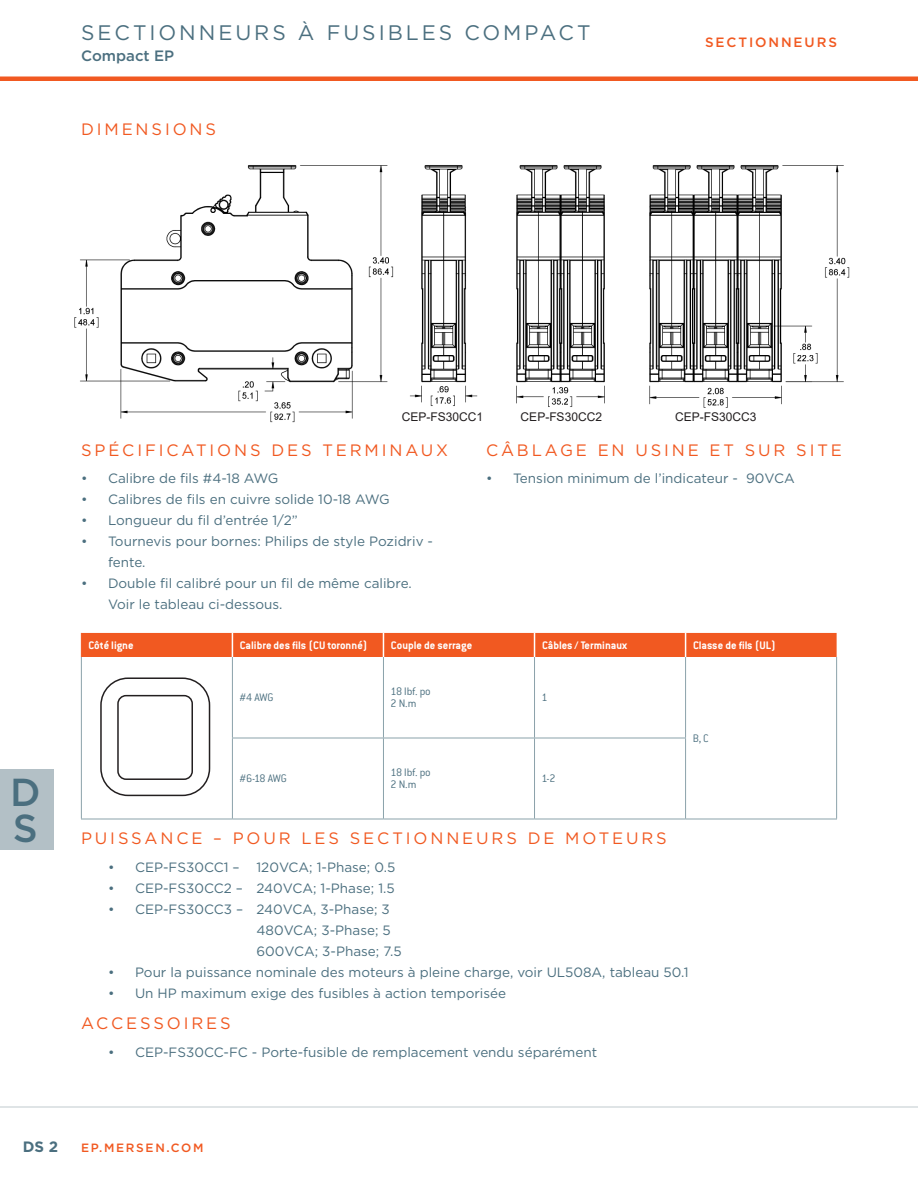
<style>
.page{position:relative;width:918px;height:1188px;background:#fff}
.page>*{position:absolute;margin:0;border:0;box-sizing:border-box;transform-origin:0 0}
.t1{font:500 39px/36px "Gotham";color:#4b6f7f}
.NEW_Page_Header{font:21px "Gotham";letter-spacing:.14em;color:#4b6f7f}
.NEW_Subhead{font:16.5px "Gotham";letter-spacing:.175em;color:#f15921}
.NEW_Product_MSL_Desc{font:500 15px "Gotham";color:#4b6f7f}
.t2{font:700 15px "Gotham";color:#4b6f7f}
.Bulleted_Body_Copy{font:13.5px/21px "Gotham";color:#4b6f7f}
.t3{font:500 13.5px "Gotham";letter-spacing:.14em;color:#f15921}
.NEW_Table_header{font:700 12px "Conduit ITC Std";color:#fff}
.NEW_Table_text{font:300 12px "Conduit ITC Std";letter-spacing:-.015em;color:#4b6f7f}
.Indented_text{font:12px "Arial";color:#231f20}
.t4{font:500 12px "Gotham";letter-spacing:.14em;color:#f15921}
</style>
<div class="page">
<div style="left:0;top:76px;width:918px;height:5px;background:#f15921"></div>
<hr style="left:0;top:1107px;width:918px;height:1px;background:#c0cace">
<div style="left:0;top:770px;width:54px;height:80px;background:#b3c0c6"></div>
<img style="left:74px;top:165px;width:776px;height:258px">
<hr style="left:81px;top:657px;width:1px;height:81px;background:#8ba2aa">
<hr style="left:232px;top:657px;width:1px;height:81px;background:#8ba2aa">
<hr style="left:383px;top:657px;width:1px;height:81px;background:#8ba2aa">
<hr style="left:534px;top:657px;width:1px;height:81px;background:#8ba2aa">
<hr style="left:685px;top:657px;width:1px;height:81px;background:#8ba2aa">
<hr style="left:836px;top:657px;width:1px;height:81px;background:#8ba2aa">
<hr style="left:81px;top:738px;width:1px;height:81px;background:#8ba2aa">
<hr style="left:232px;top:738px;width:1px;height:81px;background:#8ba2aa">
<hr style="left:383px;top:738px;width:152px;height:1px;background:#8ba2aa">
<hr style="left:383px;top:738px;width:1px;height:81px;background:#8ba2aa">
<hr style="left:535px;top:738px;width:151px;height:1px;background:#8ba2aa">
<hr style="left:534px;top:738px;width:1px;height:81px;background:#8ba2aa">
<hr style="left:685px;top:738px;width:1px;height:81px;background:#8ba2aa">
<hr style="left:836px;top:738px;width:1px;height:81px;background:#8ba2aa">
<hr style="left:81px;top:819px;width:151px;height:1px;background:#8ba2aa">
<hr style="left:383px;top:819px;width:152px;height:1px;background:#8ba2aa">
<hr style="left:535px;top:819px;width:151px;height:1px;background:#8ba2aa">
<hr style="left:686px;top:819px;width:151px;height:1px;background:#8ba2aa">
<div style="left:81px;top:633px;width:756px;height:24px;background:#f15921"></div>
<hr style="left:232px;top:738px;width:151px;height:1px;background:#8ba2aa">
<hr style="left:232px;top:819px;width:151px;height:1px;background:#8ba2aa">
<div style="left:100px;top:677px;width:110px;height:119px;border:2px solid #231f20;border-radius:27px"></div>
<div style="left:117px;top:695px;width:76px;height:85px;border:2px solid #231f20;border-radius:8px"></div>
<div style="left:669px;top:412px;width:94px;height:15px;background:#fff"></div>
<div style="left:514px;top:412px;width:94px;height:16px;background:#fff"></div>
<div style="left:396px;top:412px;width:93px;height:16px;background:#fff"></div>
<p class="NEW_Page_Header" style="left:81px;top:19px;width:511px">SECTIONNEURS À FUSIBLES COMPACT</p>
<p class="NEW_Product_MSL_Desc" style="left:81px;top:45px;width:95px">Compact EP</p>
<p class="NEW_Subhead" style="left:81px;top:118px;width:137px">DIMENSIONS</p>
<p class="t3" style="left:705px;top:33px;width:133px">SECTIONNEURS</p>
<p class="Indented_text" style="left:402px;top:409px;width:83px">CEP-FS30CC1</p>
<p class="Indented_text" style="left:521px;top:409px;width:83px">CEP-FS30CC2</p>
<p class="Indented_text" style="left:675px;top:408px;width:83px">CEP-FS30CC3</p>
<p class="NEW_Subhead" style="left:81px;top:439px;width:369px">SPÉCIFICATIONS DES TERMINAUX</p>
<p class="Bulleted_Body_Copy" style="left:81px;top:468px;width:199px">• Calibre de fils #4-18 AWG</p>
<p class="Bulleted_Body_Copy" style="left:81px;top:489px;width:310px">• Calibres de fils en cuivre solide 10-18 AWG</p>
<p class="Bulleted_Body_Copy" style="left:81px;top:510px;width:218px">• Longueur du fil d’entrée 1/2”</p>
<p class="Bulleted_Body_Copy" style="left:108px;top:531px;width:327px;text-indent:-27px">• Tournevis pour bornes: Philips de style Pozidriv - fente.</p>
<p class="Bulleted_Body_Copy" style="left:108px;top:573px;width:305px;text-indent:-27px">• Double fil calibré pour un fil de même calibre.<br>Voir le tableau ci-dessous.</p>
<p class="NEW_Subhead" style="left:486px;top:439px;width:357px">CÂBLAGE EN USINE ET SUR SITE</p>
<p class="Bulleted_Body_Copy" style="left:486px;top:468px;width:310px">• Tension minimum de l’indicateur - 90VCA</p>
<p class="NEW_Table_header" style="left:88px;top:638px;width:47px">Côté ligne</p>
<p class="NEW_Table_header" style="left:240px;top:638px;width:129px">Calibre des fils (CU toronné)</p>
<p class="NEW_Table_header" style="left:391px;top:638px;width:83px">Couple de serrage</p>
<p class="NEW_Table_header" style="left:542px;top:638px;width:87px">Câbles / Terminaux</p>
<p class="NEW_Table_header" style="left:693px;top:638px;width:84px">Classe de fils (UL)</p>
<h1 class="t1" style="left:10px;top:774px;width:32px">D<br>S</h1>
<p class="NEW_Table_text" style="left:240px;top:690px;width:35px">#4 AWG</p>
<p class="NEW_Table_text" style="left:391px;top:684px;width:42px">18 lbf. po</p>
<p class="NEW_Table_text" style="left:391px;top:696px;width:27px">2 N.m</p>
<p class="NEW_Table_text" style="left:240px;top:771px;width:49px">#6-18 AWG</p>
<p class="NEW_Table_text" style="left:391px;top:765px;width:42px">18 lbf. po</p>
<p class="NEW_Table_text" style="left:391px;top:777px;width:27px">2 N.m</p>
<p class="NEW_Table_text" style="left:542px;top:690px;width:8px">1</p>
<p class="NEW_Table_text" style="left:542px;top:771px;width:16px">1-2</p>
<p class="NEW_Table_text" style="left:693px;top:731px;width:18px">B, C</p>
<p class="NEW_Subhead" style="left:81px;top:828px;width:587px">PUISSANCE – POUR LES SECTIONNEURS DE MOTEURS</p>
<p class="Bulleted_Body_Copy" style="left:108px;top:857px;width:289px">• CEP-FS30CC1 – 120VCA; 1-Phase; 0.5</p>
<p class="Bulleted_Body_Copy" style="left:108px;top:878px;width:288px">• CEP-FS30CC2 – 240VCA; 1-Phase; 1.5</p>
<p class="Bulleted_Body_Copy" style="left:108px;top:899px;width:283px">• CEP-FS30CC3 – 240VCA, 3-Phase; 3</p>
<p class="Bulleted_Body_Copy" style="left:256px;top:920px;width:136px">480VCA; 3-Phase; 5</p>
<p class="Bulleted_Body_Copy" style="left:256px;top:941px;width:147px">600VCA; 3-Phase; 7.5</p>
<p class="Bulleted_Body_Copy" style="left:108px;top:962px;width:582px">• Pour la puissance nominale des moteurs à pleine charge, voir UL508A, tableau 50.1</p>
<p class="Bulleted_Body_Copy" style="left:108px;top:983px;width:400px">• Un HP maximum exige des fusibles à action temporisée</p>
<p class="NEW_Subhead" style="left:81px;top:1013px;width:151px">ACCESSOIRES</p>
<p class="Bulleted_Body_Copy" style="left:108px;top:1041px;width:491px">• CEP-FS30CC-FC - Porte-fusible de remplacement vendu séparément</p>
<p class="t2" style="left:23px;top:1137px;width:37px">DS 2</p>
<p class="t4" style="left:81px;top:1140px;width:124px">EP.MERSEN.COM</p>
</div>
